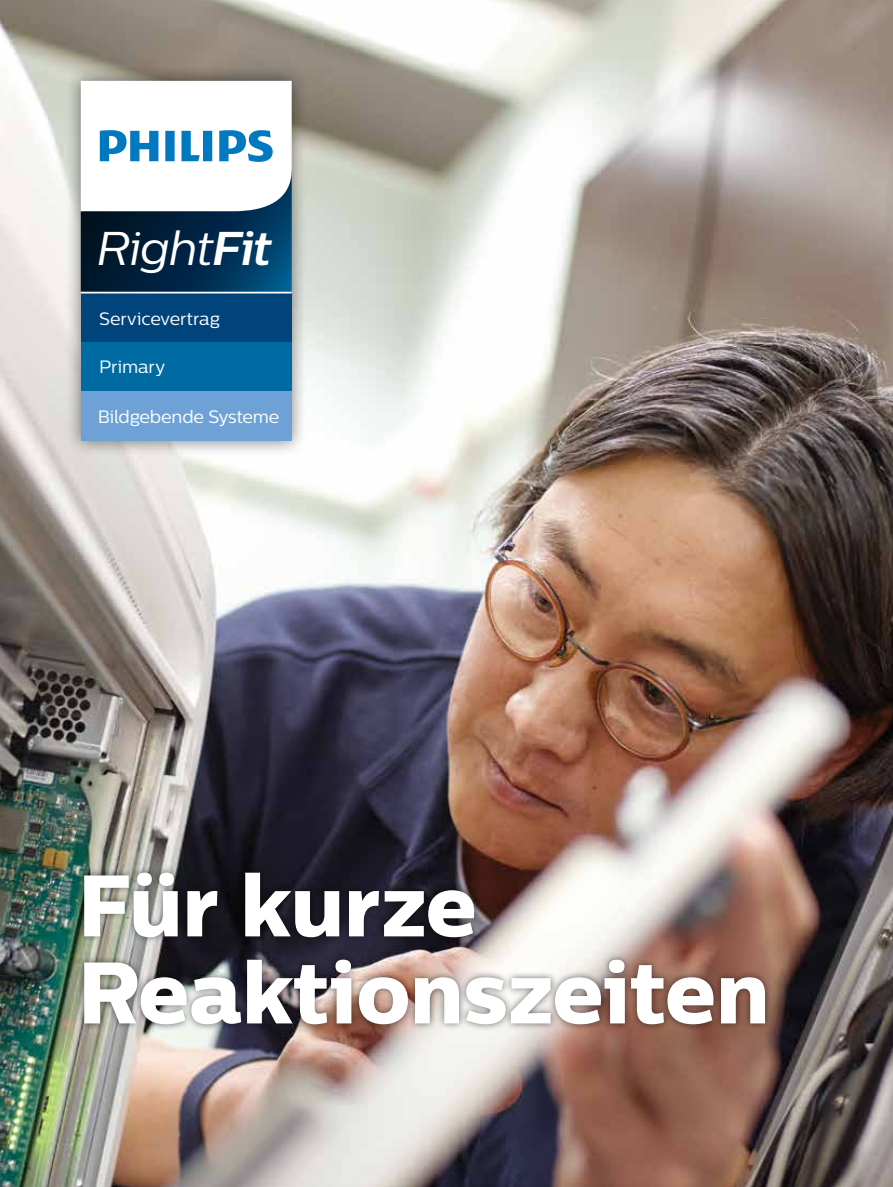
<style>
.page{position:relative;width:893px;height:1187px;background:#fff}
.page>*{position:absolute;margin:0;border:0;box-sizing:border-box;transform-origin:0 0}
.t1{font:87px/87px "Centrale Sans X Bold";color:#fff}
.t2{font:italic 47.25px "Centrale Sans";letter-spacing:-.02em;color:#fff}
.t3{font:17.85px "Centrale Sans";letter-spacing:-.01em;color:#fff}
.s1{font-weight:700}
</style>
<div class="page">
<img style="left:0;top:0;width:893px;height:1186px">
<div style="left:77px;top:864px;width:696px;height:168px;background:#000;opacity:.58"></div>
<div style="left:65px;top:65px;width:242px;height:392px;background:#000;opacity:.5"></div>
<div style="left:81px;top:341px;width:211px;height:50px;background:#006ba3"></div>
<div style="left:81px;top:292px;width:211px;height:49px;background:#00447c"></div>
<svg style="left:81px;top:81px;width:211px;height:211px"></svg>
<div style="left:81px;top:391px;width:211px;height:50px;background:#6ea2d7"></div>
<hr style="left:81px;top:292px;width:211px;height:1px;background:#fff">
<h2 class="t2" style="left:96px;top:221px;width:177px">Right<span class="s1">Fit</span></h2>
<p class="t3" style="left:99px;top:308px;width:122px">Servicevertrag</p>
<p class="t3" style="left:99px;top:356px;width:68px">Primary</p>
<p class="t3" style="left:98px;top:406px;width:183px">Bildgebende Systeme</p>
<h1 class="t1" style="left:78px;top:860px;width:694px">Für kurze<br>Reaktionszeiten</h1>
</div>
